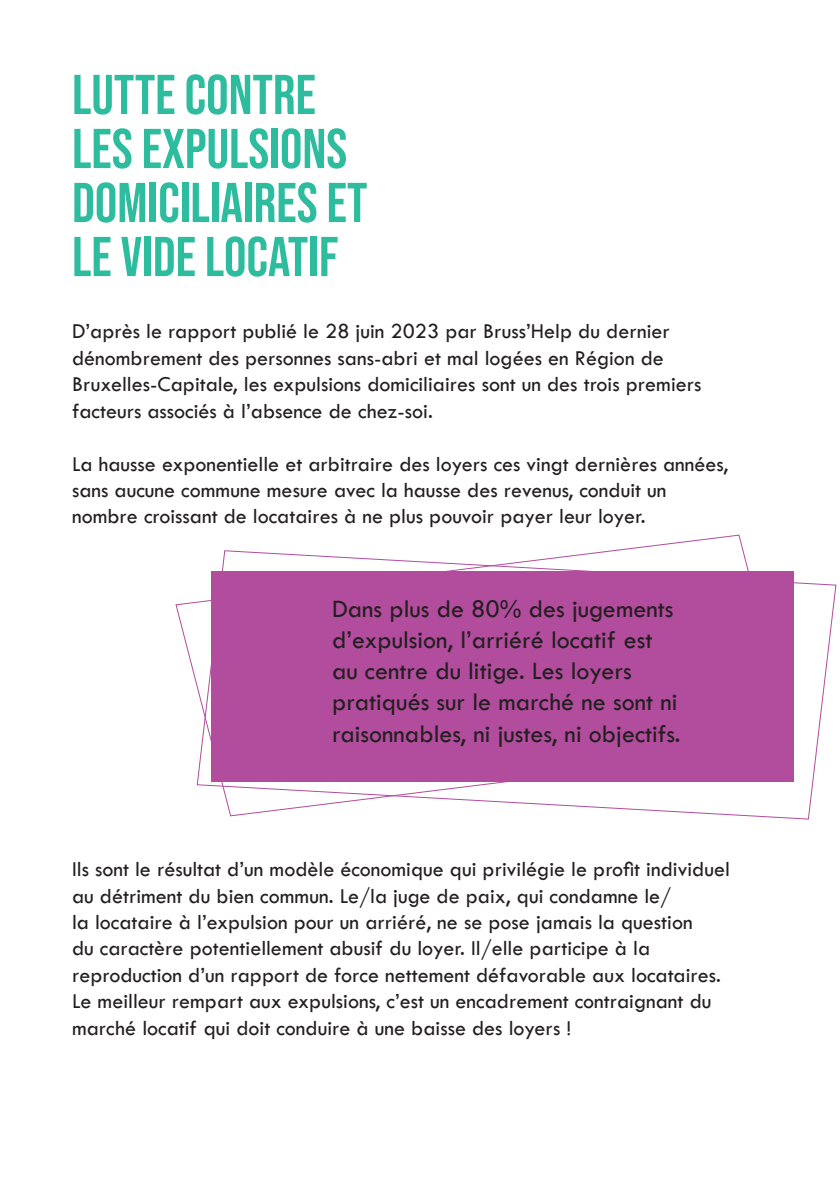
<style>
.page{position:relative;width:840px;height:1191px;background:#fff}
.page>*{position:absolute;margin:0;border:0;box-sizing:border-box;transform-origin:0 0}
.t1{font:56px/54px "Bebas Neue";color:#2dbc9e}
.t2{font:26px/31.2px "Tw Cen";color:#231f20}
.t3{font:22px/26.4px "Tw Cen";color:#231f20}
</style>
<div class="page">
<svg style="left:196px;top:549px;width:640px;height:271px"></svg>
<p class="t1" style="left:72px;top:67px;width:296px">LUTTE CONTRE<br>LES EXPULSIONS<br>DOMICILIAIRES ET<br>LE VIDE LOCATIF</p>
<p class="t3" style="left:72px;top:318px;width:630px">D’après le rapport publié le 28 juin 2023 par Bruss’Help du dernier dénombrement des personnes sans-abri et mal logées en Région de Bruxelles-Capitale, les expulsions domiciliaires sont un des trois premiers facteurs associés à l’absence de chez-soi.</p>
<p class="t3" style="left:72px;top:450px;width:657px">La hausse exponentielle et arbitraire des loyers ces vingt dernières années, sans aucune commune mesure avec la hausse des revenus, conduit un nombre croissant de locataires à ne plus pouvoir payer leur loyer.</p>
<p class="t2" style="left:332px;top:593px;width:350px">Dans plus de 80% des jugements d’expulsion, l’arriéré locatif est au centre du litige. Les loyers pratiqués sur le marché ne sont ni raisonnables, ni justes, ni objectifs.</p>
<p class="t3" style="left:72px;top:856px;width:659px">Ils sont le résultat d’un modèle économique qui privilégie le profit individuel au détriment du bien commun. Le/la juge de paix, qui condamne le/<br>la locataire à l’expulsion pour un arriéré, ne se pose jamais la question<br>du caractère potentiellement abusif du loyer. Il/elle participe à la reproduction d’un rapport de force nettement défavorable aux locataires.<br>Le meilleur rempart aux expulsions, c’est un encadrement contraignant du marché locatif qui doit conduire à une baisse des loyers !</p>
</div>
